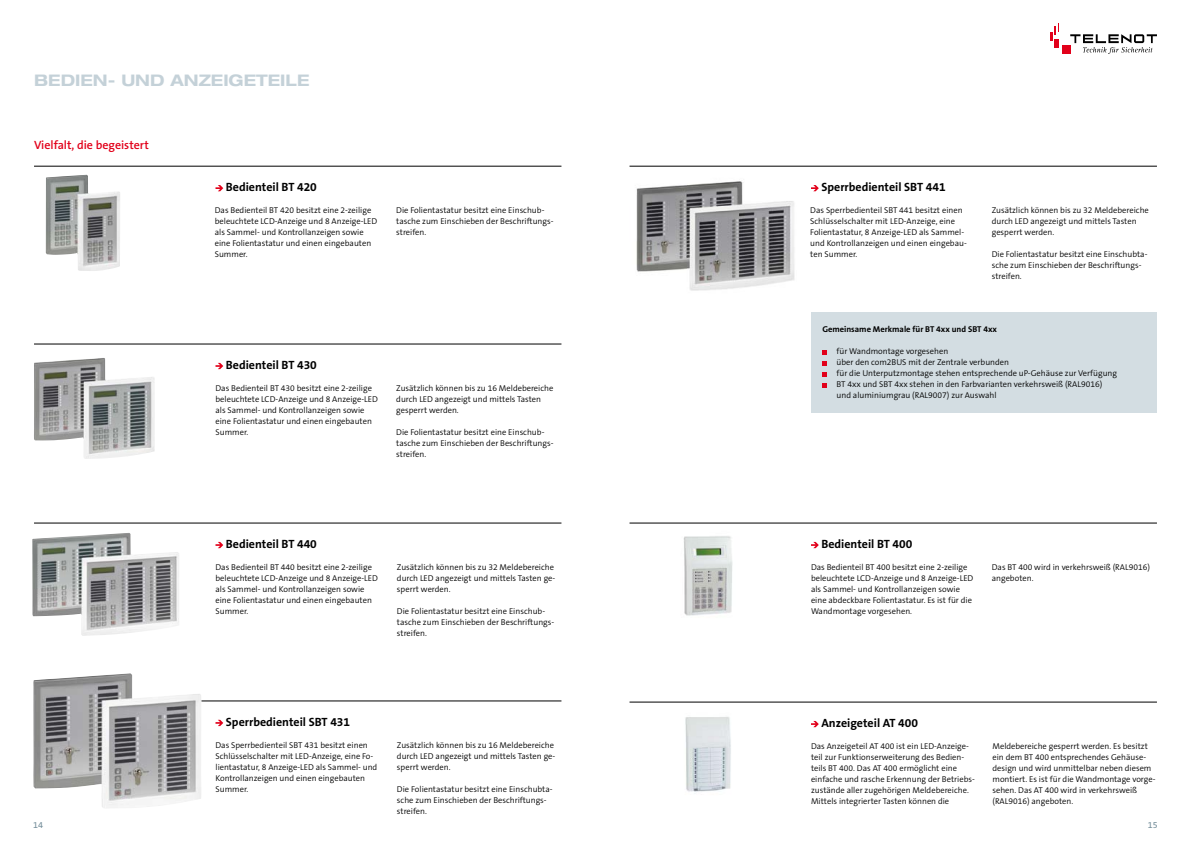
<style>
.page{position:relative;width:1191px;height:842px;background:#fff}
.page>*{position:absolute;margin:0;border:0;box-sizing:border-box;transform-origin:0 0}
.t1{font:700 expanded 16px "Helvetica Neue";color:#c4d1d8}
.t2{font:700 12px "The Sans B7";color:#000}
.t3{font:600 12px "The Sans B6";color:#e2001a}
.t4{font:9px "The Sans B5 Plain";color:#738d99}
.t5{font:300 8.5px/11px "The Sans B4";color:#000}
.t6{font:700 8.5px "The Sans B7";color:#000}
</style>
<div class="page">
<img style="left:629px;top:165px;width:193px;height:126px">
<div style="left:811px;top:312px;width:346px;height:100px;background:#d3dde2"></div>
<svg style="left:822px;top:350px;width:4px;height:4px"></svg>
<svg style="left:822px;top:361px;width:4px;height:4px"></svg>
<svg style="left:822px;top:372px;width:4px;height:4px"></svg>
<svg style="left:822px;top:383px;width:4px;height:4px"></svg>
<img style="left:683px;top:536px;width:50px;height:80px">
<img style="left:685px;top:717px;width:46px;height:75px">
<hr style="left:34px;top:166px;width:527px;height:1px;background:#000">
<hr style="left:629px;top:166px;width:528px;height:1px;background:#000">
<svg style="left:215px;top:185px;width:8px;height:6px"></svg>
<svg style="left:811px;top:185px;width:8px;height:6px"></svg>
<hr style="left:34px;top:344px;width:527px;height:1px;background:#000">
<hr style="left:629px;top:523px;width:528px;height:1px;background:#000">
<hr style="left:34px;top:523px;width:527px;height:1px;background:#000">
<hr style="left:629px;top:702px;width:528px;height:1px;background:#000">
<hr style="left:34px;top:701px;width:527px;height:1px;background:#000">
<svg style="left:215px;top:363px;width:8px;height:6px"></svg>
<svg style="left:811px;top:542px;width:8px;height:6px"></svg>
<svg style="left:215px;top:542px;width:8px;height:6px"></svg>
<svg style="left:811px;top:721px;width:8px;height:6px"></svg>
<svg style="left:215px;top:720px;width:8px;height:6px"></svg>
<img style="left:34px;top:358px;width:121px;height:101px">
<img style="left:32px;top:533px;width:147px;height:103px">
<img style="left:46px;top:175px;width:74px;height:96px">
<img style="left:33px;top:673px;width:169px;height:135px">
<div style="left:1061px;top:45px;width:9px;height:9px;background:#e2001a"></div>
<svg style="left:1050px;top:23px;width:9px;height:18px"></svg>
<div style="left:1054px;top:39px;width:5px;height:9px;background:#e2001a"></div>
<svg style="left:1070px;top:34px;width:87px;height:20px"></svg>
<h1 class="t1" style="left:34px;top:71px;width:277px">BEDIEN- UND ANZEIGETEILE</h1>
<h2 class="t3" style="left:34px;top:138px;width:116px">Vielfalt, die begeistert</h2>
<h2 class="t2" style="left:226px;top:181px;width:92px">Bedienteil BT 420</h2>
<h2 class="t2" style="left:821px;top:181px;width:126px">Sperrbedienteil SBT 441</h2>
<p class="t5" style="left:215px;top:205px;width:164px">Das Bedienteil BT 420 besitzt eine 2-zeilige beleuchtete LCD-Anzeige und 8 Anzeige-LED als Sammel- und Kontrollanzeigen sowie eine Folientastatur und einen eingebauten Summer.</p>
<p class="t5" style="left:810px;top:205px;width:158px">Das Sperrbedienteil SBT 441 besitzt einen Schlüsselschalter mit LED-Anzeige, eine Folientastatur, 8 Anzeige-LED als Sammel&shy;und Kontrollanzeigen und einen eingebau&shy;ten Summer.</p>
<p class="t5" style="left:396px;top:205px;width:159px">Die Folientastatur besitzt eine Einschub&shy;tasche zum Einschieben der Beschriftungs&shy;streifen.</p>
<p class="t5" style="left:991px;top:205px;width:159px">Zusätzlich können bis zu 32 Meldebereiche durch LED angezeigt und mittels Tasten gesperrt werden.</p>
<p class="t5" style="left:991px;top:249px;width:157px">Die Folientastatur besitzt eine Einschubta&shy;sche zum Einschieben der Beschriftungs&shy;streifen.</p>
<h2 class="t2" style="left:226px;top:359px;width:92px">Bedienteil BT 430</h2>
<p class="t5" style="left:215px;top:383px;width:164px">Das Bedienteil BT 430 besitzt eine 2-zeilige beleuchtete LCD-Anzeige und 8 Anzeige-LED als Sammel- und Kontrollanzeigen sowie eine Folientastatur und einen eingebauten Summer.</p>
<p class="t5" style="left:396px;top:383px;width:159px">Zusätzlich können bis zu 16 Meldebereiche durch LED angezeigt und mittels Tasten gesperrt werden.</p>
<p class="t5" style="left:396px;top:427px;width:159px">Die Folientastatur besitzt eine Einschub&shy;tasche zum Einschieben der Beschriftungs&shy;streifen.</p>
<p class="t6" style="left:822px;top:325px;width:176px">Gemeinsame Merkmale für BT 4xx und SBT 4xx</p>
<p class="t5" style="left:836px;top:346px;width:282px">für Wandmontage vorgesehen<br>über den com2BUS mit der Zentrale verbunden<br>für die Unterputzmontage stehen entsprechende uP-Gehäuse zur Verfügung BT 4xx und SBT 4xx stehen in den Farbvarianten verkehrsweiß (RAL9016) und aluminiumgrau (RAL9007) zur Auswahl</p>
<h2 class="t2" style="left:226px;top:538px;width:92px">Bedienteil BT 440</h2>
<h2 class="t2" style="left:821px;top:538px;width:92px">Bedienteil BT 400</h2>
<p class="t5" style="left:215px;top:562px;width:164px">Das Bedienteil BT 440 besitzt eine 2-zeilige beleuchtete LCD-Anzeige und 8 Anzeige-LED als Sammel- und Kontrollanzeigen sowie eine Folientastatur und einen eingebauten Summer.</p>
<p class="t5" style="left:397px;top:562px;width:159px;text-align:justify">Zusätzlich können bis zu 32 Meldebereiche durch LED angezeigt und mittels Tasten ge&shy;sperrt werden.</p>
<p class="t5" style="left:397px;top:606px;width:159px">Die Folientastatur besitzt eine Einschub&shy;tasche zum Einschieben der Beschriftungs&shy;streifen.</p>
<p class="t5" style="left:811px;top:562px;width:164px">Das Bedienteil BT 400 besitzt eine 2-zeilige beleuchtete LCD-Anzeige und 8 Anzeige-LED als Sammel- und Kontrollanzeigen sowie eine abdeckbare Folientastatur. Es ist für die Wandmontage vorgesehen.</p>
<p class="t5" style="left:991px;top:562px;width:160px">Das BT 400 wird in verkehrsweiß (RAL9016) angeboten.</p>
<h2 class="t2" style="left:226px;top:716px;width:126px">Sperrbedienteil SBT 431</h2>
<h2 class="t2" style="left:821px;top:717px;width:98px">Anzeigeteil AT 400</h2>
<p class="t5" style="left:215px;top:740px;width:163px">Das Sperrbedienteil SBT 431 besitzt einen Schlüsselschalter mit LED-Anzeige, eine Fo&shy;lientastatur, 8 Anzeige-LED als Sammel- und Kontrollanzeigen und einen eingebauten Summer.</p>
<p class="t5" style="left:397px;top:740px;width:159px;text-align:justify">Zusätzlich können bis zu 16 Meldebereiche durch LED angezeigt und mittels Tasten ge&shy;sperrt werden.</p>
<p class="t5" style="left:397px;top:784px;width:157px">Die Folientastatur besitzt eine Einschubta&shy;sche zum Einschieben der Beschriftungs&shy;streifen.</p>
<p class="t5" style="left:811px;top:741px;width:165px">Das Anzeigeteil AT 400 ist ein LED-Anzeige&shy;teil zur Funktionserweiterung des Bedien&shy;teils BT 400. Das AT 400 ermöglicht eine einfache und rasche Erkennung der Betriebs&shy;zustände aller zugehörigen Meldebereiche.<br>Mittels integrierter Tasten können die</p>
<p class="t5" style="left:992px;top:741px;width:164px">Meldebereiche gesperrt werden. Es besitzt ein dem BT 400 entsprechendes Gehäuse&shy;design und wird unmittelbar neben diesem montiert. Es ist für die Wandmontage vorge&shy;sehen. Das AT 400 wird in verkehrsweiß (RAL9016) angeboten.</p>
<p class="t4" style="left:33px;top:820px;width:11px">14</p>
<p class="t4" style="left:1147px;top:820px;width:11px">15</p>
</div>
